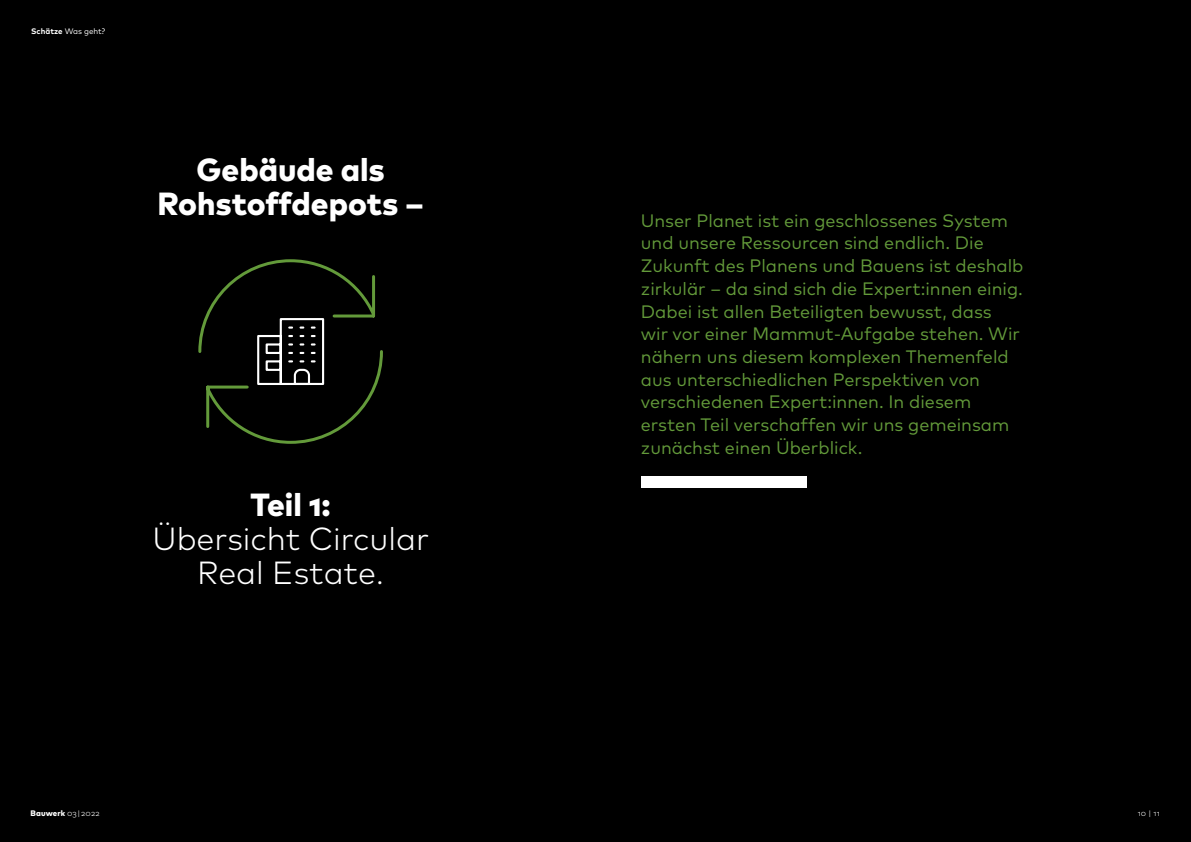
<style>
.page{position:relative;width:1191px;height:842px;background:#000}
.page>*{position:absolute;margin:0;border:0;box-sizing:border-box;transform-origin:0 0}
.t1{font:800 32px/34px "Mark Pro";color:#fff;text-align:center}
.t2{font:300 32px/34px "Mark Pro";color:#fff;text-align:center}
.t3{font:18px/22.7px "Mark Pro";color:#639a3a}
.t4{font:8px "Mark Pro";color:#fff}
.t5{font:800 8px "Mark Pro";letter-spacing:.01em;color:#fff}
.t6{font:300 8px "Mark Pro";color:#fff}
.s1{font-weight:700}
.s2{font-weight:300}
</style>
<div class="page">
<div style="left:641px;top:476px;width:165px;height:12px;background:#fff"></div>
<svg style="left:198px;top:259px;width:185px;height:185px"></svg>
<p class="t4" style="left:31px;top:25px;width:76px"><span class="s1">Schätze</span> Was geht?</p>
<h1 class="t1" style="left:157px;top:150px;width:268px">Gebäude als<br>Rohstoffdepots –</h1>
<h1 class="t1" style="left:250px;top:485px;width:82px">Teil 1:</h1>
<h1 class="t2" style="left:152px;top:519px;width:278px">Übersicht Circular<br>Real Estate.</h1>
<p class="t3" style="left:641px;top:208px;width:384px">Unser Planet ist ein geschlossenes System und unsere Ressourcen sind endlich. Die Zukunft des Planens und Bauens ist deshalb zirkulär – da sind sich die Expert:innen einig.<br>Dabei ist allen Beteiligten bewusst, dass wir vor einer Mammut-Aufgabe stehen. Wir nähern uns diesem komplexen Themenfeld aus unterschiedlichen Perspektiven von verschiedenen Expert:innen. In diesem ersten Teil verschaffen wir uns gemeinsam zunächst einen Überblick.</p>
<p class="t5" style="left:31px;top:807px;width:70px">Bauwerk <span class="s2">03 | 2022</span></p>
<p class="t6" style="left:1137px;top:808px;width:23px">10 | 11</p>
</div>
